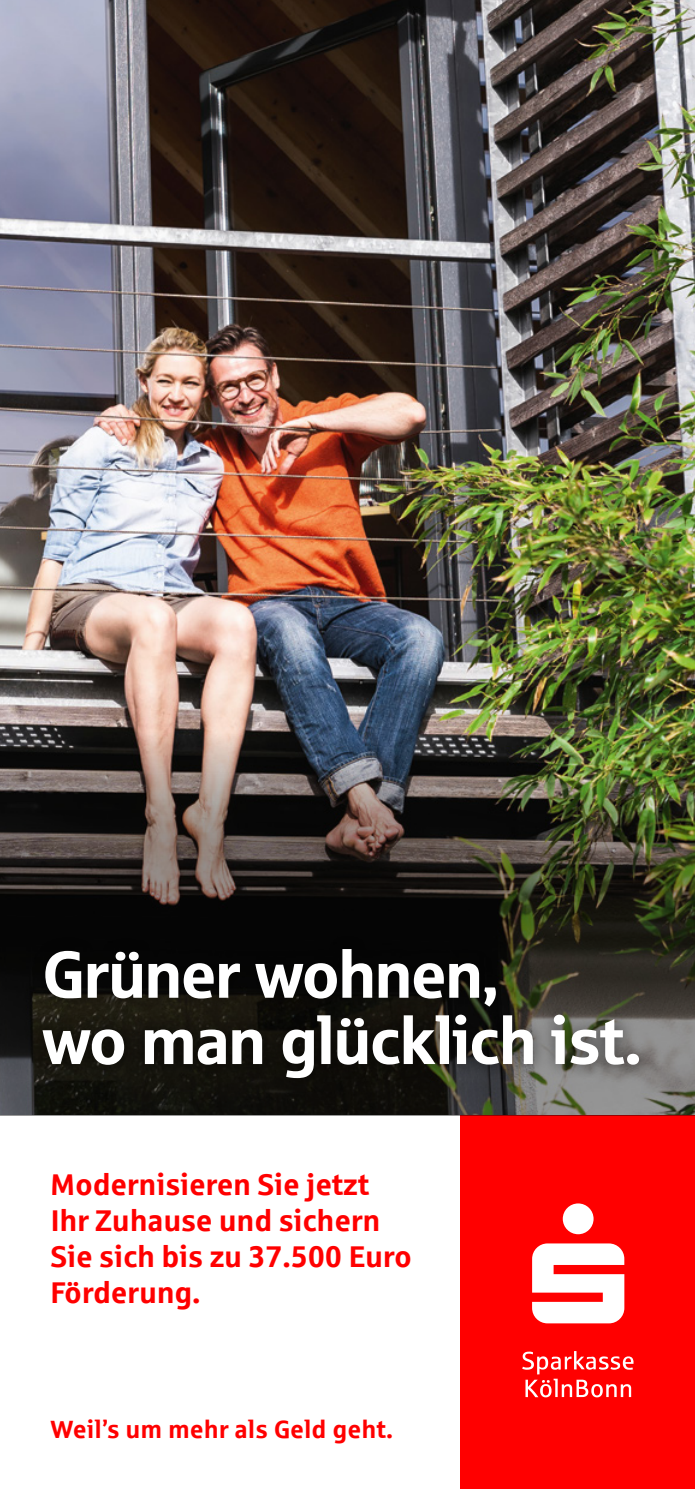
<style>
.page{position:relative;width:695px;height:1489px;background:#fff}
.page>*{position:absolute;margin:0;border:0;box-sizing:border-box;transform-origin:0 0}
.t1{font:66.25px/66.2px "Sparkasse Head";color:#fff}
.t2{font:700 30px/36px "Sparkasse Rg";letter-spacing:-.01em;color:#f00}
.t3{font:700 25px "Sparkasse Rg";color:#f00}
</style>
<div class="page">
<img style="left:0;top:0;width:694px;height:731px">
<div style="left:461px;top:1115px;width:233px;height:373px;background:#f00"></div>
<svg style="left:532px;top:1203px;width:92px;height:120px"></svg>
<svg style="left:522px;top:1351px;width:111px;height:46px"></svg>
<img style="left:0;top:731px;width:694px;height:384px">
<div style="left:29px;top:934px;width:624px;height:159px;background:#000;opacity:.55"></div>
<h1 class="t1" style="left:42px;top:938px;width:600px">Grüner wohnen,<br>wo man glücklich ist.</h1>
<p class="t2" style="left:50px;top:1164px;width:363px">Modernisieren Sie jetzt<br>Ihr Zuhause und sichern<br>Sie sich bis zu 37.500 Euro<br>Förderung.</p>
<p class="t3" style="left:50px;top:1413px;width:344px">Weil’s um mehr als Geld geht.</p>
</div>
